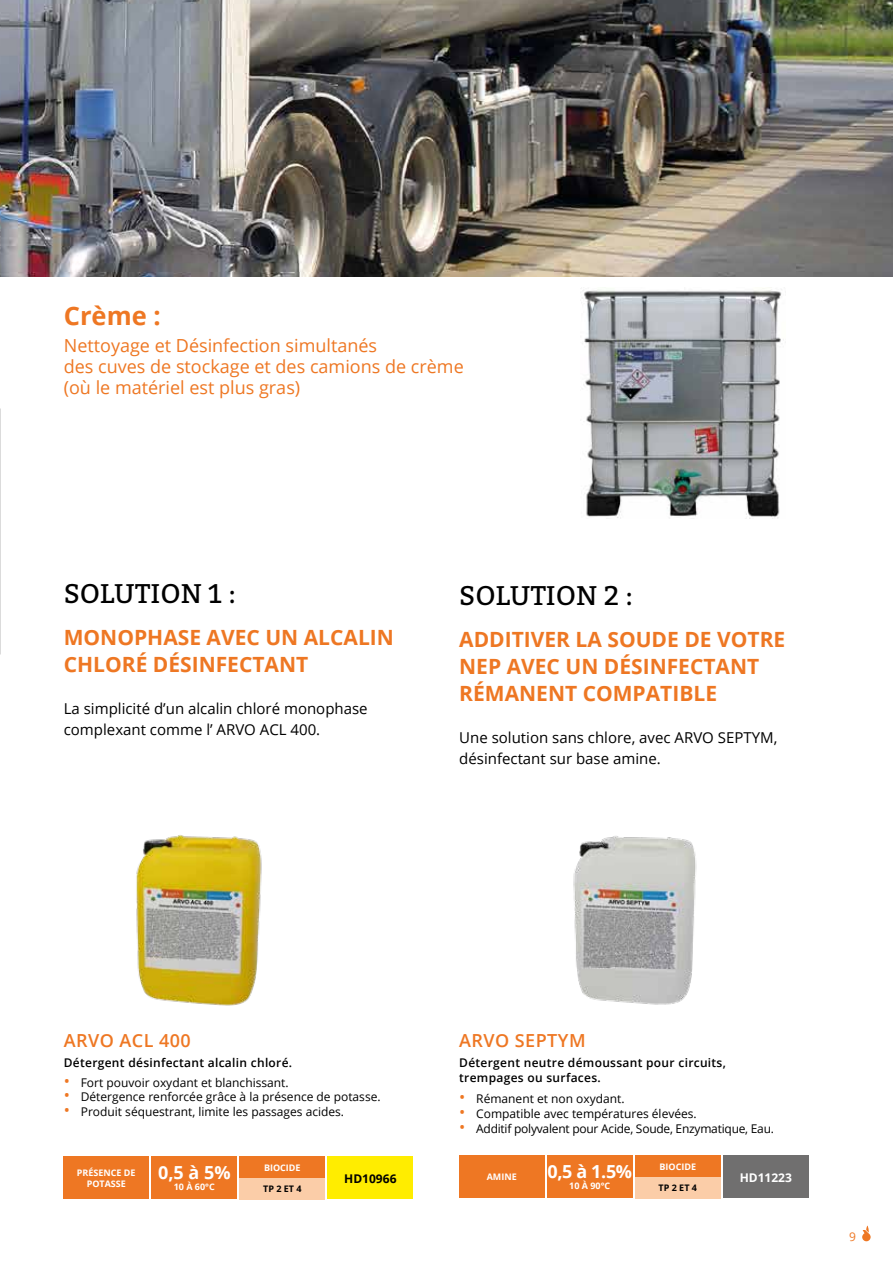
<style>
.page{position:relative;width:893px;height:1263px;background:#fff}
.page>*{position:absolute;margin:0;border:0;box-sizing:border-box;transform-origin:0 0}
.t1{font:27px "Bitter";color:#000}
.t2{font:700 25.5px "Open Sans";color:#ee7723}
.t3{font:700 21px/27px "Open Sans";color:#ee7723}
.t4{font:18px/21px "Open Sans";color:#ee7723}
.t5{font:600 18px "Open Sans";letter-spacing:.025em;color:#ee7723}
.t6{font:700 18px "Open Sans";color:#fff}
.t7{font:15px/21px "Open Sans";color:#000}
.t8{font:12px "Open Sans";color:#000}
.t9{font:600 12px/15px "Open Sans";letter-spacing:.025em;color:#000}
.t10{font:12px "Open Sans";letter-spacing:-.02em;color:#000}
.t11{font:700 12px "Open Sans";color:#000}
.t12{font:700 12px "Open Sans";color:#fff}
.t13{font:12px "Open Sans";color:#ee7723}
.t14{font:700 9px/10.8px "Open Sans";color:#fff;text-align:center}
.t15{font:700 9px "Open Sans";color:#000}
.s1{font-size:16.5px;color:#ee7723}
</style>
<div class="page">
<img style="left:0;top:0;width:893px;height:276px">
<img style="left:581px;top:288px;width:203px;height:230px">
<div style="left:64px;top:1157px;width:85px;height:42px;background:#ee7723"></div>
<div style="left:328px;top:1157px;width:85px;height:42px;background:#ffed00"></div>
<div style="left:152px;top:1157px;width:85px;height:42px;background:#ee7723"></div>
<div style="left:240px;top:1157px;width:85px;height:21px;background:#ee7723"></div>
<div style="left:240px;top:1178px;width:85px;height:21px;background:#fbcda8"></div>
<div style="left:459px;top:1156px;width:85px;height:42px;background:#ee7723"></div>
<div style="left:723px;top:1156px;width:85px;height:42px;background:#706f6f"></div>
<div style="left:547px;top:1156px;width:85px;height:42px;background:#ee7723"></div>
<div style="left:635px;top:1156px;width:85px;height:21px;background:#ee7723"></div>
<div style="left:635px;top:1177px;width:85px;height:21px;background:#fbcda8"></div>
<img style="left:136px;top:835px;width:126px;height:171px">
<img style="left:573px;top:836px;width:124px;height:169px">
<svg style="left:862px;top:1225px;width:9px;height:16px"></svg>
<h2 class="t2" style="left:64px;top:298px;width:98px">Crème :</h2>
<h3 class="t4" style="left:64px;top:335px;width:401px">Nettoyage et Désinfection simultanés<br>des cuves de stockage et des camions de crème (où le matériel est plus gras)</h3>
<h1 class="t1" style="left:64px;top:577px;width:174px">SOLUTION 1 :</h1>
<h3 class="t3" style="left:64px;top:624px;width:332px">MONOPHASE AVEC UN ALCALIN<br>CHLORÉ DÉSINFECTANT</h3>
<p class="t7" style="left:64px;top:698px;width:305px">La simplicité d’un alcalin chloré monophase complexant comme l’ ARVO ACL 400.</p>
<h1 class="t1" style="left:459px;top:578px;width:175px">SOLUTION 2 :</h1>
<h3 class="t3" style="left:459px;top:625px;width:328px">ADDITIVER LA SOUDE DE VOTRE<br>NEP AVEC UN DÉSINFECTANT<br>RÉMANENT COMPATIBLE</h3>
<p class="t7" style="left:459px;top:726px;width:320px">Une solution sans chlore, avec ARVO SEPTYM, désinfectant sur base amine.</p>
<h3 class="t5" style="left:64px;top:1028px;width:128px">ARVO ACL 400</h3>
<p class="t9" style="left:64px;top:1054px;width:230px">Détergent désinfectant alcalin chloré.</p>
<p class="t8" style="left:64px;top:1074px;width:226px"><span class="s1">•</span> Fort pouvoir oxydant et blanchissant.</p>
<p class="t8" style="left:64px;top:1089px;width:318px"><span class="s1">•</span> Détergence renforcée grâce à la présence de potasse.</p>
<p class="t8" style="left:64px;top:1103px;width:282px"><span class="s1">•</span> Produit séquestrant, limite les passages acides.</p>
<p class="t14" style="left:264px;top:1162px;width:38px">BIOCIDE</p>
<p class="t15" style="left:263px;top:1182px;width:40px">TP 2 ET 4</p>
<p class="t14" style="left:77px;top:1167px;width:60px">PRÉSENCE DE<br>POTASSE</p>
<h3 class="t6" style="left:158px;top:1160px;width:74px">0,5 à 5%</h3>
<p class="t11" style="left:344px;top:1170px;width:54px">HD10966</p>
<p class="t14" style="left:174px;top:1181px;width:43px">10 À 60°C</p>
<h3 class="t5" style="left:459px;top:1028px;width:128px">ARVO SEPTYM</h3>
<p class="t9" style="left:459px;top:1054px;width:268px">Détergent neutre démoussant pour circuits, trempages ou surfaces.</p>
<p class="t8" style="left:459px;top:1090px;width:167px"><span class="s1">•</span> Rémanent et non oxydant.</p>
<p class="t8" style="left:459px;top:1105px;width:239px"><span class="s1">•</span> Compatible avec températures élevées.</p>
<p class="t10" style="left:459px;top:1120px;width:316px"><span class="s1">•</span> Additif polyvalent pour Acide, Soude, Enzymatique, Eau.</p>
<p class="t14" style="left:487px;top:1171px;width:32px">AMINE</p>
<h3 class="t6" style="left:547px;top:1159px;width:86px">0,5 à 1.5%</h3>
<p class="t12" style="left:740px;top:1169px;width:54px">HD11223</p>
<p class="t14" style="left:569px;top:1180px;width:43px">10 À 90°C</p>
<p class="t14" style="left:659px;top:1161px;width:38px">BIOCIDE</p>
<p class="t15" style="left:659px;top:1181px;width:40px">TP 2 ET 4</p>
<p class="t13" style="left:849px;top:1229px;width:8px">9</p>
</div>
